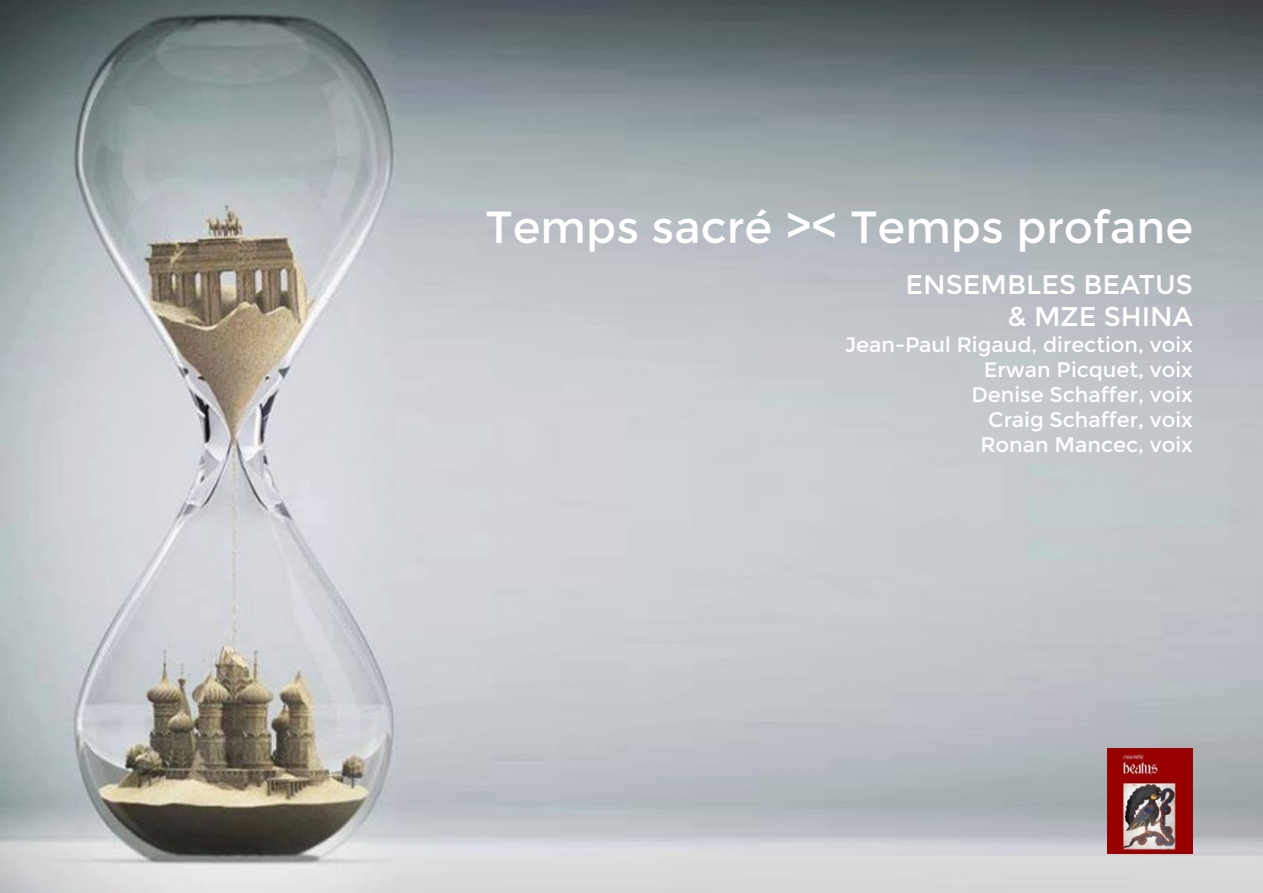
<style>
.page{position:relative;width:1263px;height:893px;background:#fff}
.page>*{position:absolute;margin:0;border:0;box-sizing:border-box;transform-origin:0 0}
.t1{font:45px "Montserrat";color:#fff}
.t2{font:27px/32.4px "Montserrat";color:#fff;text-align:right}
.t3{font:21px/25.2px "Montserrat";color:#fff;text-align:right}
</style>
<div class="page">
<img style="left:0;top:0;width:1263px;height:893px">
<img style="left:1108px;top:748px;width:85px;height:106px">
<h1 class="t1" style="left:486px;top:201px;width:709px">Temps sacré &gt;&lt; Temps profane</h1>
<p class="t2" style="left:906px;top:269px;width:289px">ENSEMBLES BEATUS &amp; MZE SHINA</p>
<p class="t3" style="left:845px;top:332px;width:350px">Jean-Paul Rigaud, direction, voix<br>Erwan Picquet, voix<br>Denise Schaffer, voix<br>Craig Schaffer, voix<br>Ronan Mancec, voix</p>
</div>
